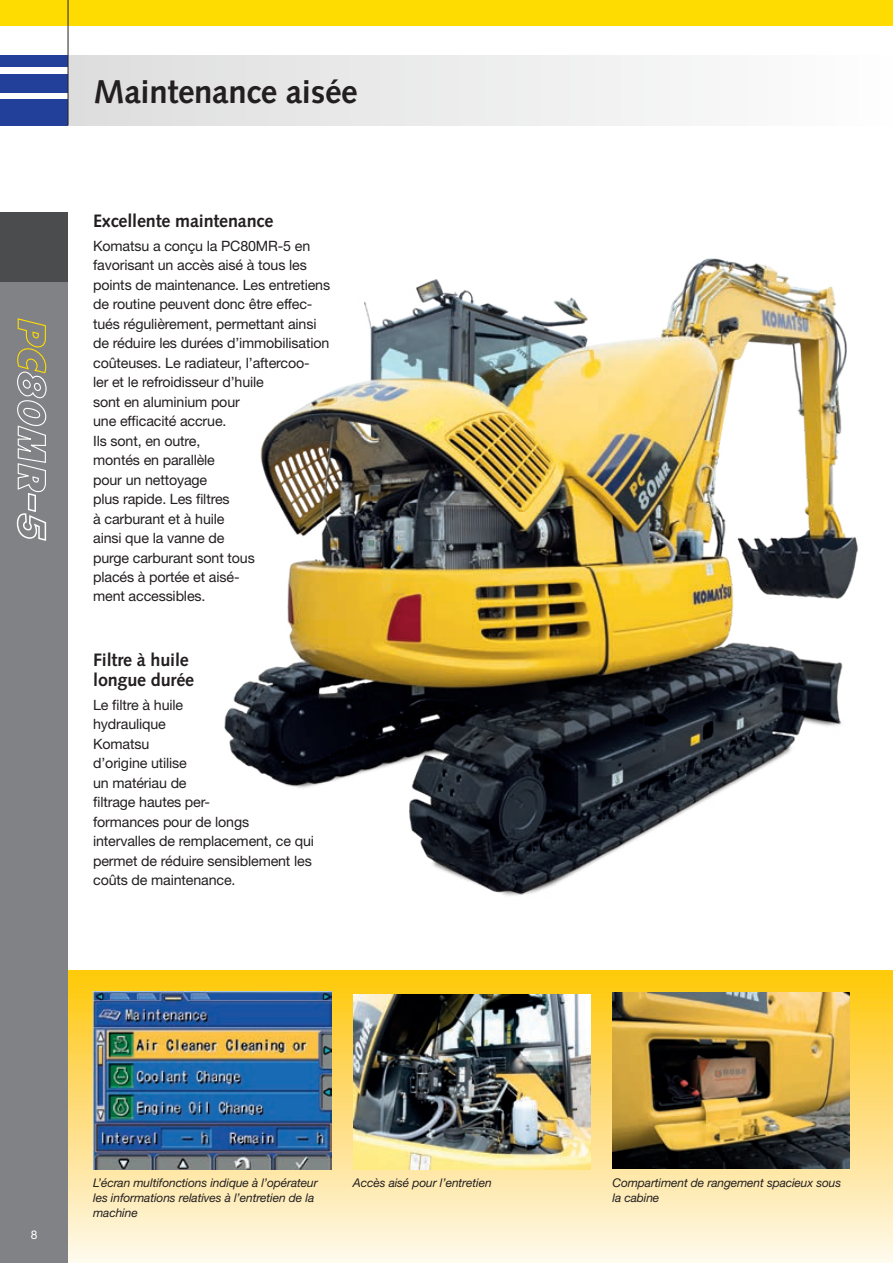
<style>
.page{position:relative;width:893px;height:1263px;background:#fff}
.page>*{position:absolute;margin:0;border:0;box-sizing:border-box;transform-origin:0 0}
.t1{font:700 33px "Syntax LTCE";letter-spacing:-.01em;color:#231f20}
.t2{font:700 18px/19.5px "Syntax LTCE";letter-spacing:-.01em;color:#231f20}
.t3{font:14.25px/19.5px "Helvetica Neue LT Pro";letter-spacing:-.01em;color:#231f20}
.t4{font:italic 12px/15px "Helvetica Neue LT Pro";letter-spacing:-.01em;color:#231f20}
.t5{font:12px "Helvetica Neue LT Pro";color:#fff}
</style>
<div class="page">
<div style="left:68px;top:970px;width:825px;height:293px;background:linear-gradient(to bottom,#ffc60b,#fcf5ed)"></div>
<div style="left:0;top:213px;width:68px;height:1050px;background:#808285"></div>
<div style="left:0;top:99px;width:68px;height:26px;background:#223f99"></div>
<div style="left:0;top:74px;width:68px;height:18px;background:#223f99"></div>
<div style="left:0;top:55px;width:68px;height:12px;background:#223f99"></div>
<div style="left:0;top:0;width:893px;height:26px;background:#ffdc01"></div>
<div style="left:0;top:213px;width:68px;height:69px;background:#4b4c4d"></div>
<div style="left:68px;top:55px;width:825px;height:70px;background:linear-gradient(to right,#ddddde,#fdfdfe)"></div>
<hr style="left:68px;top:0;width:1px;height:125px;background:#231f20">
<img style="left:93px;top:991px;width:239px;height:179px">
<img style="left:224px;top:258px;width:634px;height:638px">
<img style="left:353px;top:994px;width:238px;height:176px">
<img style="left:612px;top:992px;width:238px;height:176px">
<svg style="left:16px;top:318px;width:31px;height:223px"></svg>
<h1 class="t1" style="left:94px;top:73px;width:266px">Maintenance aisée</h1>
<p class="t2" style="left:93px;top:211px;width:182px">Excellente maintenance</p>
<p class="t3" style="left:93px;top:235px;width:239px">Komatsu a conçu la PC80MR-5 en favorisant un accès aisé à tous les points de maintenance. Les entretiens de routine peuvent donc être effec&shy;tués régulièrement, permettant ainsi de réduire les durées d’immobilisation coûteuses. Le radiateur, l’aftercoo-<br>ler et le refroidisseur d’huile<br>sont en aluminium pour<br>une efficacité accrue.<br>Ils sont, en outre,<br>montés en parallèle<br>pour un nettoyage<br>plus rapide. Les filtres<br>à carburant et à huile<br>ainsi que la vanne de<br>purge carburant sont tous<br>placés à portée et aisé-<br>ment accessibles.</p>
<p class="t2" style="left:93px;top:650px;width:103px">Filtre à huile longue durée</p>
<p class="t3" style="left:93px;top:694px;width:222px">Le filtre à huile<br>hydraulique<br>Komatsu<br>d’origine utilise<br>un matériau de<br>filtrage hautes per-<br>formances pour de longs intervalles de remplacement, ce qui permet de réduire sensiblement les coûts de maintenance.</p>
<p class="t5" style="left:31px;top:1227px;width:8px">8</p>
<p class="t4" style="left:93px;top:1175px;width:226px">L’écran multifonctions indique à l’opérateur les informations relatives à l’entretien de la machine</p>
<p class="t4" style="left:353px;top:1175px;width:140px">Accès aisé pour l’entretien</p>
<p class="t4" style="left:612px;top:1175px;width:230px">Compartiment de rangement spacieux sous la cabine</p>
</div>
